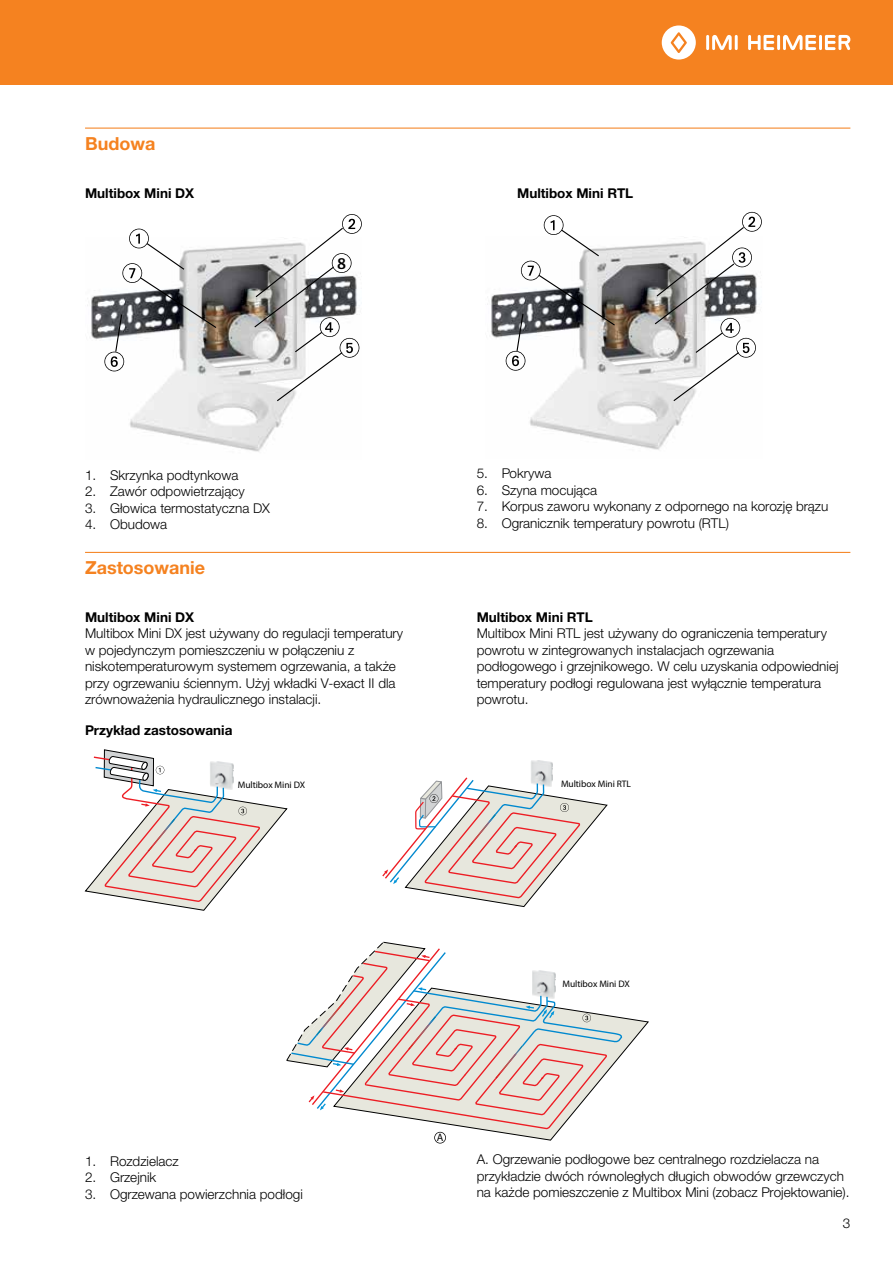
<style>
.page{position:relative;width:893px;height:1263px;background:#fff}
.page>*{position:absolute;margin:0;border:0;box-sizing:border-box;transform-origin:0 0}
.t1{font:700 18px "Helvetica Neue LTW1 G";color:#f58220}
.t2{font:600 15.75px "Praxis LT Pro";color:#000}
.t3{font:300 13.5px/16.5px "Helvetica Neue LTW1 G";color:#000}
.t4{font:700 13.5px "Helvetica Neue LTW1 G";color:#000}
.t5{font:300 10.8px "Frutiger";color:#000}
.t6{font:700 9.45px "Frutiger";letter-spacing:-.005em;color:#000}
</style>
<div class="page">
<div style="left:0;top:0;width:893px;height:85px;background:#f58220"></div>
<hr style="left:706px;top:35px;width:3px;height:15px;background:#fff">
<hr style="left:735px;top:35px;width:3px;height:15px;background:#fff">
<svg style="left:712px;top:35px;width:20px;height:15px"></svg>
<svg style="left:662px;top:25px;width:34px;height:35px"></svg>
<hr style="left:777px;top:35px;width:3px;height:15px;background:#fff">
<svg style="left:748px;top:35px;width:26px;height:15px"></svg>
<hr style="left:819px;top:35px;width:3px;height:15px;background:#fff">
<svg style="left:783px;top:35px;width:33px;height:15px"></svg>
<svg style="left:825px;top:35px;width:25px;height:15px"></svg>
<hr style="left:85px;top:128px;width:765px;height:1px;background:#f58220">
<hr style="left:85px;top:552px;width:765px;height:1px;background:#f58220">
<img style="left:87px;top:246px;width:204px;height:206px">
<img style="left:487px;top:244px;width:203px;height:206px">
<svg style="left:253px;top:214px;width:109px;height:188px"></svg>
<svg style="left:104px;top:229px;width:114px;height:142px"></svg>
<svg style="left:654px;top:212px;width:108px;height:190px"></svg>
<svg style="left:506px;top:215px;width:110px;height:156px"></svg>
<svg style="left:623px;top:1017px;width:26px;height:36px"></svg>
<svg style="left:85px;top:749px;width:538px;height:395px"></svg>
<h1 class="t1" style="left:85px;top:132px;width:72px">Budowa</h1>
<p class="t4" style="left:85px;top:184px;width:111px">Multibox Mini DX</p>
<p class="t4" style="left:517px;top:184px;width:118px">Multibox Mini RTL</p>
<p class="t2" style="left:337px;top:254px;width:11px">8</p>
<p class="t3" style="left:85px;top:467px;width:155px">1. Skrzynka podtynkowa</p>
<p class="t3" style="left:85px;top:483px;width:161px">2. Zawór odpowietrzający</p>
<p class="t3" style="left:85px;top:500px;width:186px">3. Głowica termostatyczna DX</p>
<p class="t3" style="left:85px;top:516px;width:84px">4. Obudowa</p>
<h1 class="t1" style="left:85px;top:557px;width:122px">Zastosowanie</h1>
<p class="t4" style="left:85px;top:609px;width:111px">Multibox Mini DX</p>
<p class="t3" style="left:85px;top:625px;width:320px">Multibox Mini DX jest używany do regulacji temperatury w pojedynczym pomieszczeniu w połączeniu z niskotemperaturowym systemem ogrzewania, a także przy ogrzewaniu ściennym. Użyj wkładki V-exact II dla zrównoważenia hydraulicznego instalacji.</p>
<p class="t4" style="left:85px;top:722px;width:149px">Przykład zastosowania</p>
<p class="t3" style="left:477px;top:465px;width:76px">5. Pokrywa</p>
<p class="t3" style="left:477px;top:482px;width:122px">6. Szyna mocująca</p>
<p class="t3" style="left:477px;top:498px;width:353px">7. Korpus zaworu wykonany z odpornego na korozję brązu</p>
<p class="t3" style="left:477px;top:515px;width:254px">8. Ogranicznik temperatury powrotu (RTL)</p>
<p class="t4" style="left:477px;top:609px;width:118px">Multibox Mini RTL</p>
<p class="t3" style="left:477px;top:625px;width:363px">Multibox Mini RTL jest używany do ograniczenia temperatury powrotu w zintegrowanych instalacjach ogrzewania podłogowego i grzejnikowego. W celu uzyskania odpowiedniej temperatury podłogi regulowana jest wyłącznie temperatura powrotu.</p>
<p class="t6" style="left:238px;top:779px;width:69px">Multibox Mini DX</p>
<p class="t6" style="left:561px;top:778px;width:72px">Multibox Mini RTL</p>
<p class="t3" style="left:85px;top:1153px;width:95px">1. Rozdzielacz</p>
<p class="t3" style="left:85px;top:1169px;width:73px">2. Grzejnik</p>
<p class="t3" style="left:85px;top:1186px;width:219px">3. Ogrzewana powierzchnia podłogi</p>
<p class="t6" style="left:562px;top:978px;width:69px">Multibox Mini DX</p>
<p class="t5" style="left:437px;top:1131px;width:8px">A</p>
<p class="t3" style="left:477px;top:1151px;width:374px">A. Ogrzewanie podłogowe bez centralnego rozdzielacza na przykładzie dwóch równoległych długich obwodów grzewczych na każde pomieszczenie z Multibox Mini (zobacz Projektowanie).</p>
<p class="t3" style="left:843px;top:1215px;width:9px">3</p>
</div>
